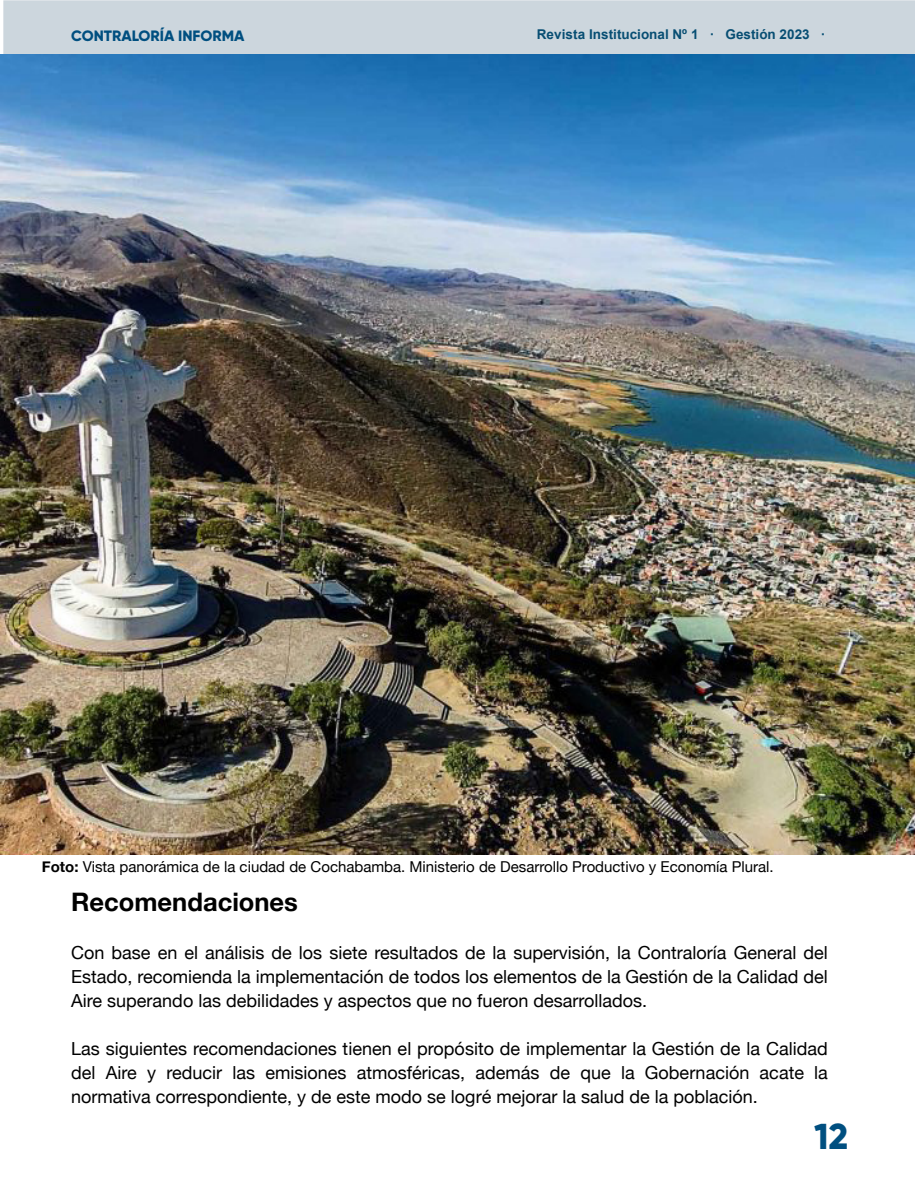
<style>
.page{position:relative;width:915px;height:1191px;background:#fff}
.page>*{position:absolute;margin:0;border:0;box-sizing:border-box;transform-origin:0 0}
.t1{font:800 36px "Gilroy";color:#004f80}
.t2{font:700 25.5px "Helvetica Neue";color:#000}
.t3{font:18px/24px "Helvetica Neue";color:#000;text-align:justify}
.t4{font:15px "Helvetica Neue";color:#000}
.t5{font:800 15px "Gilroy";color:#004f80}
.t6{font:700 13.5px "Arial";color:#074e73}
.s1{font-weight:700}
</style>
<div class="page">
<div style="left:3px;top:0;width:911px;height:54px;background:#ccd6dd"></div>
<img style="left:1px;top:55px;width:913px;height:799px">
<p class="t5" style="left:71px;top:26px;width:175px">CONTRALORÍA INFORMA</p>
<p class="t6" style="left:536px;top:25px;width:290px">Revista Institucional Nº 1 · Gestión 2023 ·</p>
<p class="t4" style="left:42px;top:857px;width:733px"><span class="s1">Foto:</span> Vista panorámica de la ciudad de Cochabamba. Ministerio de Desarrollo Productivo y Economía Plural.</p>
<h2 class="t2" style="left:71px;top:886px;width:228px">Recomendaciones</h2>
<p class="t3" style="left:71px;top:940px;width:757px">Con base en el análisis de los siete resultados de la supervisión, la Contraloría General del Estado, recomienda la implementación de todos los elementos de la Gestión de la Calidad del Aire superando las debilidades y aspectos que no fueron desarrollados.</p>
<p class="t3" style="left:71px;top:1036px;width:758px">Las siguientes recomendaciones tienen el propósito de implementar la Gestión de la Calidad del Aire y reducir las emisiones atmosféricas, además de que la Gobernación acate la normativa correspondiente, y de este modo se logré mejorar la salud de la población.</p>
<h1 class="t1" style="left:813px;top:1114px;width:36px">12</h1>
</div>
